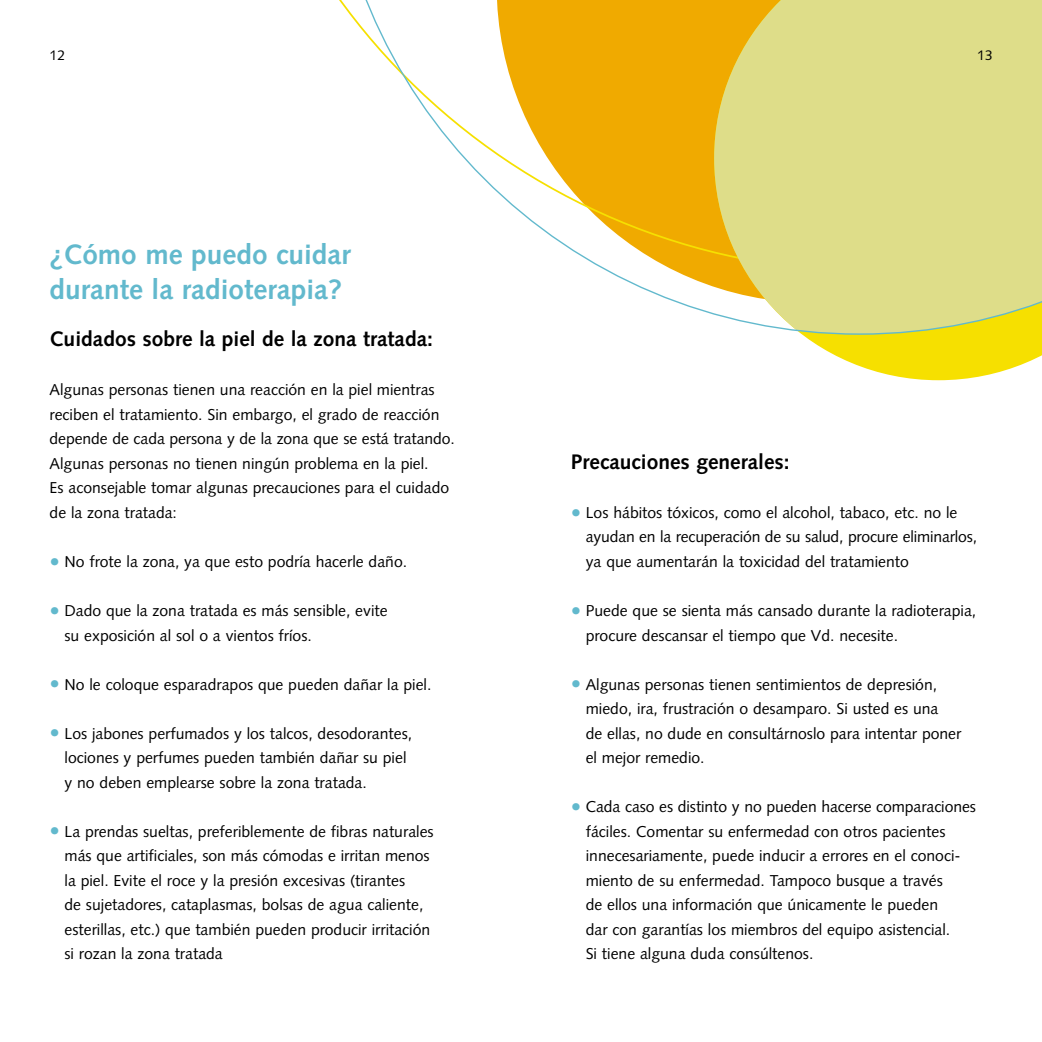
<style>
.page{position:relative;width:1042px;height:1042px;background:#fff}
.page>*{position:absolute;margin:0;border:0;box-sizing:border-box;transform-origin:0 0}
.t1{font:700 28px/35px "Syntax";color:#62b9cd}
.t2{font:700 21px "Syntax";color:#000}
.t3{font:15.75px/24.5px "Syntax";color:#000}
.t4{font:14px "Syntax";color:#000}
.s1{font-size:21px;color:#62b9cd}
</style>
<div class="page">
<svg style="left:803px;top:335px;width:238px;height:45px;fill:#f6e000"></svg>
<svg style="left:339px;top:0;width:702px;height:335px"></svg>
<p class="t4" style="left:50px;top:50px;width:17px">12</p>
<h1 class="t1" style="left:50px;top:239px;width:303px">¿Cómo me puedo cuidar durante la radioterapia?</h1>
<h2 class="t2" style="left:50px;top:330px;width:385px">Cuidados sobre la piel de la zona tratada:</h2>
<p class="t3" style="left:50px;top:379px;width:406px">Algunas personas tienen una reacción en la piel mientras reciben el tratamiento. Sin embargo, el grado de reacción depende de cada persona y de la zona que se está tratando.<br>Algunas personas no tienen ningún problema en la piel.<br>Es aconsejable tomar algunas precauciones para el cuidado de la zona tratada:</p>
<p class="t3" style="left:50px;top:550px;width:359px"><span class="s1">•</span> No frote la zona, ya que esto podría hacerle daño.</p>
<p class="t3" style="left:64px;top:599px;width:324px;text-indent:-15px"><span class="s1">•</span> Dado que la zona tratada es más sensible, evite su exposición al sol o a vientos fríos.</p>
<p class="t3" style="left:50px;top:673px;width:383px"><span class="s1">•</span> No le coloque esparadrapos que pueden dañar la piel.</p>
<p class="t3" style="left:64px;top:722px;width:349px;text-indent:-15px"><span class="s1">•</span> Los jabones perfumados y los talcos, desodorantes, lociones y perfumes pueden también dañar su piel y no deben emplearse sobre la zona tratada.</p>
<p class="t3" style="left:64px;top:820px;width:370px;text-indent:-15px"><span class="s1">•</span> La prendas sueltas, preferiblemente de fibras naturales más que artificiales, son más cómodas e irritan menos la piel. Evite el roce y la presión excesivas (tirantes<br>de sujetadores, cataplasmas, bolsas de agua caliente, esterillas, etc.) que también pueden producir irritación si rozan la zona tratada</p>
<p class="t4" style="left:977px;top:50px;width:17px">13</p>
<h2 class="t2" style="left:570px;top:453px;width:220px">Precauciones generales:</h2>
<p class="t3" style="left:585px;top:501px;width:393px;text-indent:-15px"><span class="s1">•</span> Los hábitos tóxicos, como el alcohol, tabaco, etc. no le ayudan en la recuperación de su salud, procure eliminarlos, ya que aumentarán la toxicidad del tratamiento</p>
<p class="t3" style="left:585px;top:599px;width:392px;text-indent:-15px"><span class="s1">•</span> Puede que se sienta más cansado durante la radioterapia, procure descansar el tiempo que Vd. necesite.</p>
<p class="t3" style="left:585px;top:673px;width:377px;text-indent:-15px"><span class="s1">•</span> Algunas personas tienen sentimientos de depresión, miedo, ira, frustración o desamparo. Si usted es una<br>de ellas, no dude en consultárnoslo para intentar poner el mejor remedio.</p>
<p class="t3" style="left:585px;top:795px;width:391px;text-indent:-15px"><span class="s1">•</span> Cada caso es distinto y no pueden hacerse comparaciones fáciles. Comentar su enfermedad con otros pacientes innecesariamente, puede inducir a errores en el conoci&shy;miento de su enfermedad. Tampoco busque a través<br>de ellos una información que únicamente le pueden<br>dar con garantías los miembros del equipo asistencial.<br>Si tiene alguna duda consúltenos.</p>
</div>
